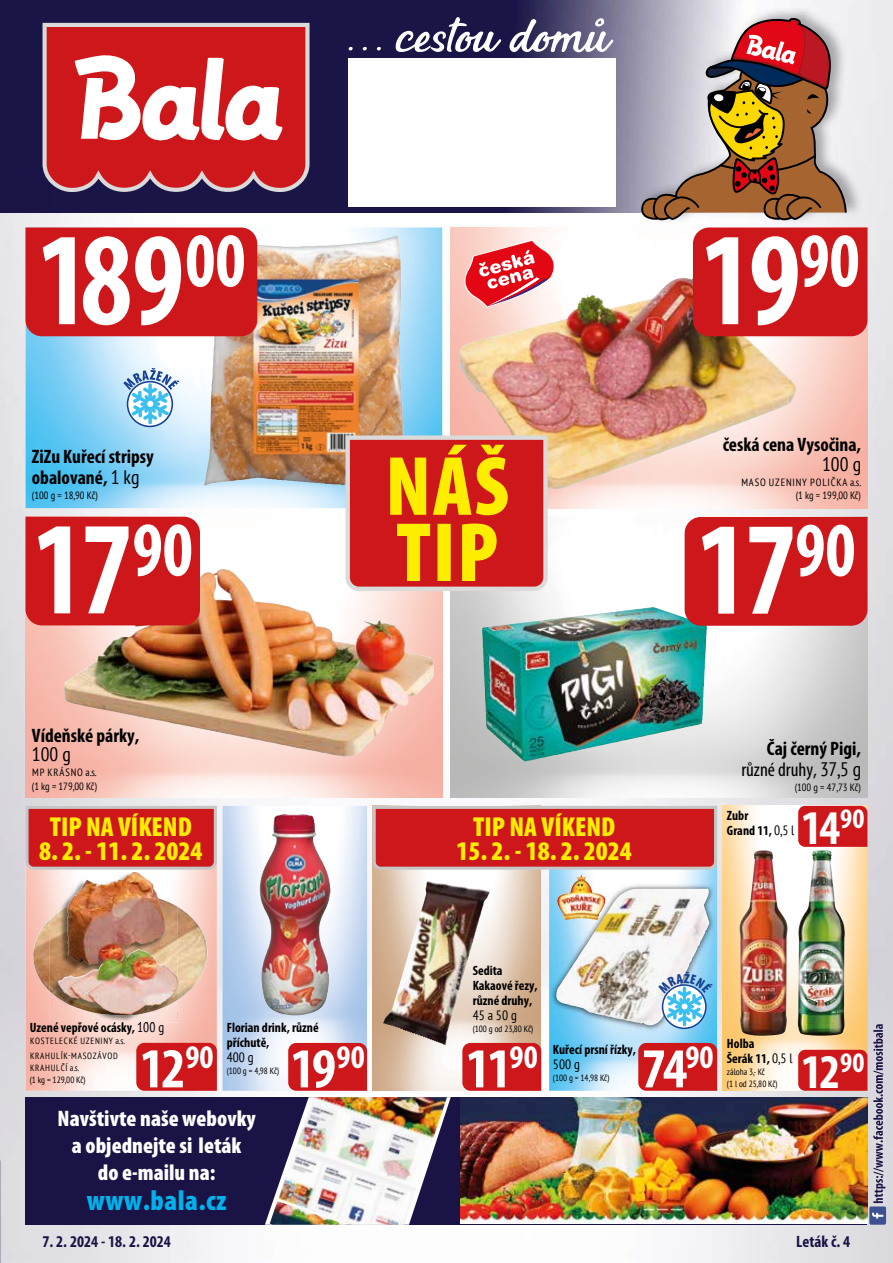
<style>
.page{position:relative;width:893px;height:1263px;background:#fff}
.page>*{position:absolute;margin:0;border:0;box-sizing:border-box;transform-origin:0 0}
.t1{font:700 condensed 133.65px "Myriad Pro";letter-spacing:-.03em;color:#fff;scale:.91 1}
.t2{font:700 condensed 56.85px "Myriad Pro";color:#fff}
.t3{font:700 condensed 56.7px "Myriad Pro";color:#fff}
.t4{font:700 condensed 48.6px "Myriad Pro";color:#fff}
.t5{font:900 condensed 28.5px "Myriad Pro";letter-spacing:.02em;color:#00b1eb}
.t6{font:900 condensed 27.45px "Myriad Pro";color:#ffed00}
.t7{font:900 condensed 27px "Myriad Pro";color:#ffed00}
.t8{font:900 condensed 22.5px/27px "Myriad Pro";color:#fff;text-align:center}
.t9{font:700 condensed 19.5px/21px "Myriad Pro";color:#000}
.t10{font:condensed 19.5px "PT Sans";color:#000}
.t11{font:700 condensed 16.5px "Myriad Pro";color:#1a1446}
.t12{font:700 condensed 13.5px/15px "Myriad Pro";color:#000}
.t13{font:condensed 13.5px "PT Sans";color:#000}
.t14{font:condensed 10.5px/13.5px "PT Sans";letter-spacing:.08em;color:#000}
.t15{font:condensed 9px/15px "PT Sans";letter-spacing:.08em;color:#000}
.t16{font:condensed 9px/12px "PT Sans";color:#000}
.s1{font-family:"PT Sans";font-weight:400}
.s2{font-weight:400}
</style>
<div class="page">
<img style="left:0;top:213px;width:51px;height:1050px">
<img style="left:442px;top:213px;width:451px;height:628px">
<img style="left:685px;top:841px;width:208px;height:422px">
<img style="left:367px;top:841px;width:182px;height:250px">
<img style="left:0;top:0;width:893px;height:53px">
<img style="left:0;top:53px;width:640px;height:160px">
<div style="left:348px;top:59px;width:268px;height:148px;background:#fff"></div>
<svg style="left:873px;top:1024px;width:12px;height:179px;background:#9996ab"></svg>
<div style="left:869px;top:1206px;width:17px;height:19px;background:#3e5293;border-radius:2px"></div>
<svg style="left:872px;top:1213px;width:11px;height:5px"></svg>
<svg style="left:43px;top:23px;width:266px;height:169px"></svg>
<svg style="left:349px;top:17px;width:265px;height:36px"></svg>
<img style="left:640px;top:5px;width:223px;height:220px">
<div style="left:26px;top:1097px;width:841px;height:128px;background:#1a1446"></div>
<img style="left:460px;top:1097px;width:407px;height:127px">
<svg style="left:265px;top:1097px;width:186px;height:128px"></svg>
<img style="left:296px;top:1097px;width:151px;height:90px">
<img style="left:278px;top:1146px;width:139px;height:79px">
<img style="left:270px;top:1201px;width:77px;height:24px">
<img style="left:26px;top:517px;width:416px;height:281px">
<img style="left:63px;top:569px;width:371px;height:189px">
<div style="left:26px;top:517px;width:174px;height:108px;background:#cd171a"></div>
<img style="left:26px;top:227px;width:416px;height:281px">
<img style="left:204px;top:237px;width:185px;height:249px">
<img style="left:451px;top:517px;width:416px;height:281px">
<img style="left:482px;top:607px;width:218px;height:155px">
<div style="left:685px;top:517px;width:182px;height:109px;background:#cd171a"></div>
<img style="left:451px;top:227px;width:416px;height:281px">
<img style="left:634px;top:277px;width:7px;height:26px">
<svg style="left:641px;top:16px;width:226px;height:320px;background:#bf776c"></svg>
<svg style="left:464px;top:240px;width:92px;height:67px"></svg>
<svg style="left:343px;top:433px;width:207px;height:160px;background:#da622e"></svg>
<img style="left:26px;top:871px;width:191px;height:220px">
<div style="left:136px;top:1043px;width:81px;height:48px;background:#cd171a"></div>
<img style="left:178px;top:935px;width:29px;height:65px">
<img style="left:50px;top:872px;width:17px;height:20px">
<img style="left:50px;top:1022px;width:85px;height:1px">
<svg style="left:138px;top:1022px;width:25px;height:1px"></svg>
<img style="left:50px;top:892px;width:70px;height:100px">
<img style="left:67px;top:872px;width:67px;height:49px">
<svg style="left:24px;top:804px;width:194px;height:67px;background:#ce383a"></svg>
<svg style="left:128px;top:382px;width:44px;height:44px"></svg>
<svg style="left:148px;top:383px;width:4px;height:41px"></svg>
<div style="left:127px;top:381px;width:46px;height:46px;border:2px solid #164194;border-radius:50%"></div>
<svg style="left:123px;top:368px;width:57px;height:52px"></svg>
<div style="left:26px;top:227px;width:231px;height:109px;background:#cd171a"></div>
<img style="left:222px;top:806px;width:145px;height:285px">
<div style="left:288px;top:1043px;width:79px;height:48px;background:#cd171a"></div>
<img style="left:259px;top:814px;width:23px;height:177px">
<img style="left:373px;top:871px;width:168px;height:220px">
<img style="left:383px;top:881px;width:50px;height:159px">
<div style="left:462px;top:1043px;width:79px;height:48px;background:#cd171a"></div>
<img style="left:549px;top:871px;width:168px;height:220px">
<img style="left:550px;top:882px;width:165px;height:149px">
<img style="left:558px;top:889px;width:80px;height:99px">
<svg style="left:663px;top:985px;width:43px;height:43px"></svg>
<hr style="left:683px;top:986px;width:3px;height:40px;background:#3abff0;border-radius:2px">
<div style="left:662px;top:984px;width:45px;height:45px;border:2px solid #164194;border-radius:50%"></div>
<img style="left:557px;top:875px;width:24px;height:35px">
<div style="left:638px;top:1043px;width:79px;height:48px;background:#cd171a"></div>
<svg style="left:371px;top:804px;width:348px;height:67px;background:#ce3538"></svg>
<img style="left:723px;top:806px;width:144px;height:285px">
<div style="left:798px;top:1050px;width:69px;height:41px;background:#cd171a"></div>
<div style="left:798px;top:806px;width:69px;height:41px;background:#cd171a"></div>
<img style="left:739px;top:850px;width:24px;height:89px">
<img style="left:798px;top:850px;width:47px;height:186px">
<svg style="left:658px;top:971px;width:55px;height:51px"></svg>
<h1 class="t1" style="left:37px;top:196px;width:230px">189<sup>00</sup></h1>
<h3 class="t9" style="left:32px;top:446px;width:123px">ZiZu Kuřecí stripsy obalované, <span class="s1">1 kg</span></h3>
<p class="t14" style="left:32px;top:489px;width:67px">(100 g = 18,90 Kč)</p>
<h1 class="t1" style="left:33px;top:485px;width:178px">17<sup>90</sup></h1>
<h3 class="t9" style="left:32px;top:724px;width:109px">Vídeňské párky,</h3>
<h3 class="t10" style="left:32px;top:742px;width:40px">100 g</h3>
<p class="t14" style="left:32px;top:766px;width:67px">MP KRÁSNO a.s. (1 kg = 179,00 Kč)</p>
<h3 class="t6" style="left:50px;top:811px;width:144px">TIP NA VÍKEND</h3>
<h3 class="t7" style="left:39px;top:836px;width:165px">8. 2. - 11. 2. 2024</h3>
<p class="t12" style="left:30px;top:1019px;width:136px">Uzené vepřové ocásky, <span class="s1">100 g</span></p>
<p class="t15" style="left:30px;top:1033px;width:96px">KOSTELECKÉ UZENINY a.s.<br>KRAHULÍK-MASOZÁVOD</p>
<p class="t15" style="left:30px;top:1061px;width:57px;line-height:12px">KRAHULČÍ a.s. (1 kg = 129,00 Kč)</p>
<h2 class="t2" style="left:140px;top:1033px;width:75px">12<sup>90</sup></h2>
<p class="t12" style="left:227px;top:1019px;width:93px">Florian drink, různé příchutě,</p>
<p class="t13" style="left:227px;top:1048px;width:28px">400 g</p>
<p class="t15" style="left:227px;top:1063px;width:54px">(100 g = 4,98 Kč)</p>
<h3 class="t3" style="left:291px;top:1033px;width:76px">19<sup>90</sup></h3>
<h3 class="t8" style="left:58px;top:1105px;width:200px">Navštivte naše webovky a objednejte si leták<br>do e-mailu na:</h3>
<h3 class="t5" style="left:87px;top:1184px;width:142px">www.bala.cz</h3>
<h1 class="t1" style="left:701px;top:196px;width:176px">19<sup>90</sup></h1>
<h3 class="t9" style="left:723px;top:434px;width:140px">česká cena Vysočina,</h3>
<h3 class="t10" style="left:822px;top:451px;width:40px">100 g</h3>
<p class="t14" style="left:741px;top:475px;width:121px;text-align:right">MASO UZENINY POLIČKA a.s. (1 kg = 199,00 Kč)</p>
<h1 class="t1" style="left:696px;top:486px;width:176px">17<sup>90</sup></h1>
<h3 class="t6" style="left:473px;top:811px;width:144px">TIP NA VÍKEND</h3>
<h3 class="t7" style="left:457px;top:836px;width:177px">15. 2. - 18. 2. 2024</h3>
<h3 class="t9" style="left:741px;top:737px;width:121px;text-align:right">Čaj černý Pigi, <span class="s2">různé druhy,</span> <span class="s1">37,5 g</span></h3>
<p class="t14" style="left:795px;top:780px;width:68px">(100 g = 47,73 Kč)</p>
<p class="t12" style="left:727px;top:808px;width:69px">Zubr<br>Grand 11, <span class="s1">0,5 l</span></p>
<h3 class="t4" style="left:801px;top:797px;width:65px">14<sup>90</sup></h3>
<p class="t12" style="left:473px;top:963px;width:66px">Sedita<br>Kakaové řezy, různé druhy,</p>
<p class="t13" style="left:473px;top:1007px;width:46px">45 a 50 g</p>
<p class="t16" style="left:473px;top:1023px;width:62px">(100 g od 23,80 Kč)</p>
<h3 class="t3" style="left:466px;top:1033px;width:73px">11<sup>90</sup></h3>
<p class="t12" style="left:553px;top:1042px;width:84px">Kuřecí prsní řízky,</p>
<p class="t13" style="left:553px;top:1056px;width:28px">500 g</p>
<p class="t15" style="left:553px;top:1070px;width:58px">(100 g = 14,98 Kč)</p>
<h3 class="t3" style="left:642px;top:1033px;width:73px">74<sup>90</sup></h3>
<p class="t12" style="left:727px;top:1036px;width:67px">Holba<br>Šerák 11, <span class="s1">0,5 l</span></p>
<p class="t16" style="left:727px;top:1066px;width:52px">záloha 3,- Kč<br>(1 l od 25,80 Kč)</p>
<h3 class="t4" style="left:801px;top:1041px;width:65px">12<sup>90</sup></h3>
<p class="t11" style="left:43px;top:1231px;width:130px">7. 2. 2024 - 18. 2. 2024</p>
<p class="t11" style="left:796px;top:1231px;width:56px">Leták č. 4</p>
</div>
